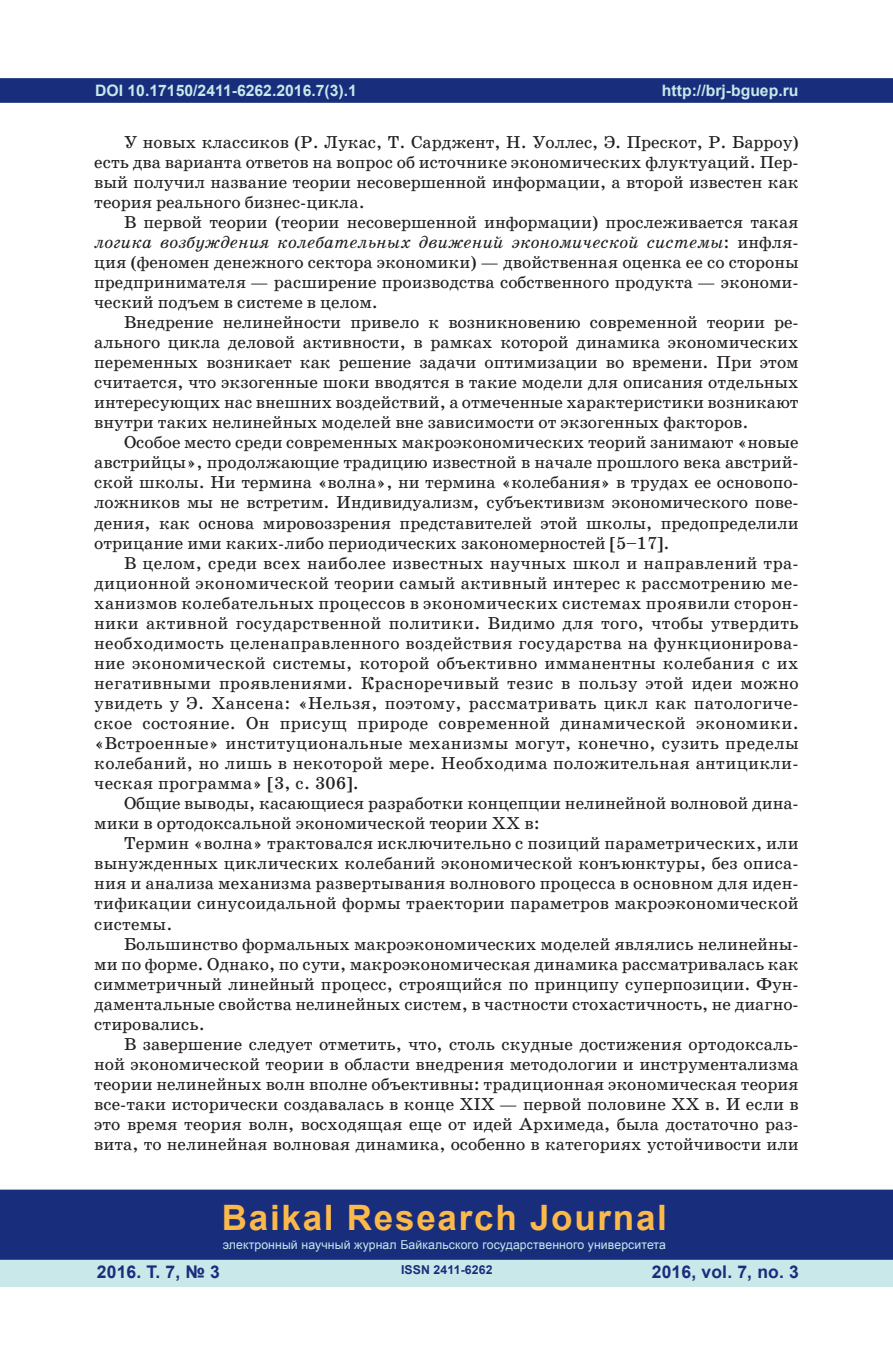
<style>
.page{position:relative;width:893px;height:1360px;background:#fff}
.page>*{position:absolute;margin:0;border:0;box-sizing:border-box;transform-origin:0 0}
.t1{font:700 35px "Arial";letter-spacing:.05em;color:#fcb94b}
.t2{font:17.5px/19.9px "School Book C";color:#231f20;text-align:justify}
.t3{font:700 17.5px "Arial";letter-spacing:.01em;color:#182d7c}
.t4{font:700 15.75px "Arial";color:#c8e8ea}
.t5{font:12.25px "Arial";letter-spacing:.01em;color:#c8e8ea}
.t6{font:700 12.25px "Arial";letter-spacing:.01em;color:#182d7c}
.s1{font-style:italic}
</style>
<div class="page">
<div style="left:0;top:78px;width:893px;height:25px;background:#182d7c;border:2px solid #182d7c"></div>
<div style="left:0;top:1258px;width:893px;height:28px;background:#c8e8ea"></div>
<div style="left:0;top:1189px;width:893px;height:70px;background:#182d7c;border:2px solid #182d7c"></div>
<p class="t4" style="left:95px;top:79px;width:263px">DOI 10.17150/2411-6262.2016.7(3).1</p>
<p class="t2" style="left:94px;top:132px;width:706px;text-indent:30px">У новых классиков (Р. Лукас, Т. Сарджент, Н. Уоллес, Э. Прескот, Р. Барроу) есть два варианта ответов на вопрос об источнике экономических флуктуаций. Пер&shy;вый получил название теории несовершенной информации, а второй известен как теория реального бизнес-цикла.</p>
<p class="t2" style="left:94px;top:212px;width:706px;text-indent:30px">В первой теории (теории несовершенной информации) прослеживается такая <span class="s1">логика возбуждения колебательных движений экономической системы</span>: инфля&shy;ция (феномен денежного сектора экономики) — двойственная оценка ее со стороны предпринимателя — расширение производства собственного продукта — экономи&shy;ческий подъем в системе в целом.</p>
<p class="t2" style="left:94px;top:312px;width:706px;text-indent:30px">Внедрение нелинейности привело к возникновению современной теории ре&shy;ального цикла деловой активности, в рамках которой динамика экономических переменных возникает как решение задачи оптимизации во времени. При этом считается, что экзогенные шоки вводятся в такие модели для описания отдельных интересующих нас внешних воздействий, а отмеченные характеристики возникают внутри таких нелинейных моделей вне зависимости от экзогенных факторов.</p>
<p class="t2" style="left:94px;top:432px;width:706px;text-indent:30px">Особое место среди современных макроэкономических теорий занимают «новые австрийцы», продолжающие традицию известной в начале прошлого века австрий&shy;ской школы. Ни термина «волна», ни термина «колебания» в трудах ее основопо&shy;ложников мы не встретим. Индивидуализм, субъективизм экономического пове&shy;дения, как основа мировоззрения представителей этой школы, предопределили отрицание ими каких-либо периодических закономерностей [5–17].</p>
<p class="t2" style="left:94px;top:553px;width:706px;text-indent:30px">В целом, среди всех наиболее известных научных школ и направлений тра&shy;диционной экономической теории самый активный интерес к рассмотрению ме&shy;ханизмов колебательных процессов в экономических системах проявили сторон&shy;ники активной государственной политики. Видимо для того, чтобы утвердить необходимость целенаправленного воздействия государства на функционирова&shy;ние экономической системы, которой объективно имманентны колебания с их негативными проявлениями. Красноречивый тезис в пользу этой идеи можно увидеть у Э. Хансена: «Нельзя, поэтому, рассматривать цикл как патологиче&shy;ское состояние. Он присущ природе современной динамической экономики. «Встроенные» институциональные механизмы могут, конечно, сузить пределы колебаний, но лишь в некоторой мере. Необходима положительная антицикли&shy;ческая программа» [3, c. 306].</p>
<p class="t2" style="left:94px;top:793px;width:706px;text-indent:30px">Общие выводы, касающиеся разработки концепции нелинейной волновой дина&shy;мики в ортодоксальной экономической теории ХХ в:</p>
<p class="t2" style="left:94px;top:833px;width:706px;text-indent:30px">Термин «волна» трактовался исключительно с позиций параметрических, или вынужденных циклических колебаний экономической конъюнктуры, без описа&shy;ния и анализа механизма развертывания волнового процесса в основном для иден&shy;тификации синусоидальной формы траектории параметров макроэкономической системы.</p>
<p class="t2" style="left:94px;top:933px;width:706px;text-indent:30px">Большинство формальных макроэкономических моделей являлись нелинейны&shy;ми по форме. Однако, по сути, макроэкономическая динамика рассматривалась как симметричный линейный процесс, строящийся по принципу суперпозиции. Фун&shy;даментальные свойства нелинейных систем, в частности стохастичность, не диагно&shy;стировались.</p>
<p class="t2" style="left:94px;top:1034px;width:706px;text-indent:30px">В завершение следует отметить, что, столь скудные достижения ортодоксаль&shy;ной экономической теории в области внедрения методологии и инструментализма теории нелинейных волн вполне объективны: традиционная экономическая теория все-таки исторически создавалась в конце XIX — первой половине ХХ в. И если в это время теория волн, восходящая еще от идей Архимеда, была достаточно раз&shy;вита, то нелинейная волновая динамика, особенно в категориях устойчивости или</p>
<p class="t4" style="left:662px;top:79px;width:138px">http://brj-bguep.ru</p>
<h1 class="t1" style="left:222px;top:1193px;width:447px">Baikal Research Journal</h1>
<p class="t5" style="left:223px;top:1236px;width:445px">электронный научный журнал Байкальского государственного университета</p>
<p class="t3" style="left:97px;top:1259px;width:125px">2016. Т. 7, № 3</p>
<p class="t3" style="left:652px;top:1259px;width:149px">2016, vol. 7, no. 3</p>
<p class="t6" style="left:401px;top:1261px;width:93px">ISSN 2411-6262</p>
</div>
